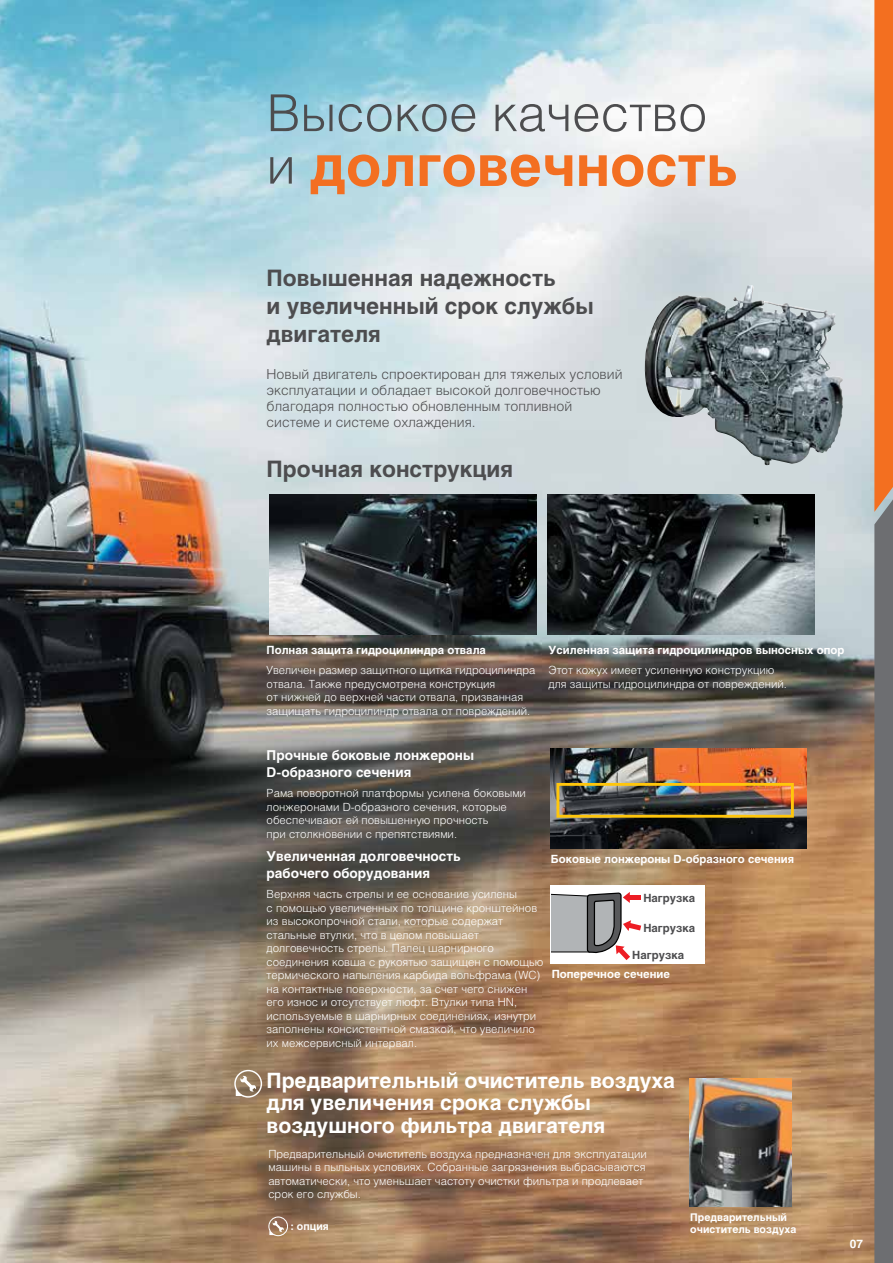
<style>
.page{position:relative;width:893px;height:1263px;background:#fff}
.page>*{position:absolute;margin:0;border:0;box-sizing:border-box;transform-origin:0 0}
.t1{font:700 57px "Helios C";color:#f36f21}
.t2{font:51px "Helios Light C";color:#4d4d4f}
.t3{font:700 22.5px/27.6px "Helios C";color:#4d4d4f}
.t4{font:700 21px/22.5px "Helios C";color:#fff}
.t5{font:13.8px/15.9px "Helios Light C";color:#4d4d4f}
.t6{font:700 13.5px/16.5px "Helios C";color:#fff}
.t7{font:700 11.7px "Helios C";color:#fff}
.t8{font:11.25px/13.5px "Helios Light C";color:#fff}
.t9{font:700 11.25px "Helios C";color:#fff}
.t10{font:700 11.25px "Helios C";color:#4d4d4f}
.t11{font:700 10.5px/12px "Helios C";color:#fff}
.s1{font-family:"Helios Light C";font-weight:400;font-size:51px;color:#4d4d4f}
</style>
<div class="page">
<img style="left:0;top:0;width:874px;height:1263px">
<svg style="left:874px;top:0;width:19px;height:1263px;background:#a37053"></svg>
<img style="left:642px;top:295px;width:201px;height:170px">
<div style="left:551px;top:885px;width:154px;height:78px;background:#fff"></div>
<svg style="left:551px;top:892px;width:90px;height:68px"></svg>
<img style="left:548px;top:494px;width:266px;height:141px">
<svg style="left:234px;top:1070px;width:28px;height:28px"></svg>
<svg style="left:268px;top:1216px;width:20px;height:20px"></svg>
<img style="left:270px;top:494px;width:267px;height:141px">
<img style="left:551px;top:748px;width:256px;height:100px">
<div style="left:556px;top:783px;width:238px;height:35px;border:3px solid #ffc60b"></div>
<img style="left:689px;top:1078px;width:103px;height:128px">
<h2 class="t2" style="left:267px;top:82px;width:442px">Высокое качество</h2>
<h1 class="t1" style="left:267px;top:133px;width:473px"><span class="s1">и</span> долговечность</h1>
<h3 class="t3" style="left:267px;top:265px;width:329px">Повышенная надежность<br>и увеличенный срок службы двигателя</h3>
<p class="t5" style="left:267px;top:366px;width:357px">Новый двигатель спроектирован для тяжелых условий эксплуатации и обладает высокой долговечностью благодаря полностью обновленным топливной системе и системе охлаждения.</p>
<h3 class="t3" style="left:267px;top:455px;width:248px">Прочная конструкция</h3>
<p class="t9" style="left:267px;top:643px;width:221px">Полная защита гидроцилиндра отвала</p>
<p class="t9" style="left:549px;top:643px;width:297px">Усиленная защита гидроцилиндров выносных опор</p>
<p class="t8" style="left:267px;top:663px;width:270px">Увеличен размер защитного щитка гидроцилиндра отвала. Также предусмотрена конструкция<br>от нижней до верхней части отвала, призванная защищать гидроцилиндр отвала от повреждений.</p>
<p class="t8" style="left:549px;top:663px;width:240px">Этот кожух имеет усиленную конструкцию для защиты гидроцилиндра от повреждений.</p>
<p class="t6" style="left:267px;top:747px;width:209px">Прочные боковые лонжероны<br>D-образного сечения</p>
<p class="t8" style="left:267px;top:786px;width:261px">Рама поворотной платформы усилена боковыми лонжеронами D-образного сечения, которые обеспечивают ей повышенную прочность<br>при столкновении с препятствиями.</p>
<p class="t6" style="left:267px;top:848px;width:196px">Увеличенная долговечность рабочего оборудования</p>
<p class="t8" style="left:267px;top:887px;width:278px">Верхняя часть стрелы и ее основание усилены<br>с помощью увеличенных по толщине кронштейнов из высокопрочной стали, которые содержат стальные втулки, что в целом повышает долговечность стрелы. Палец шарнирного соединения ковша с рукоятью защищен с помощью термического напыления карбида вольфрама (WC) на контактные поверхности, за счет чего снижен его износ и отсутствует люфт. Втулки типа HN, используемые в шарнирных соединениях, изнутри заполнены консистентной смазкой, что увеличило их межсервисный интервал.</p>
<p class="t9" style="left:551px;top:852px;width:245px">Боковые лонжероны D-образного сечения</p>
<p class="t10" style="left:643px;top:891px;width:53px">Нагрузка</p>
<p class="t10" style="left:643px;top:921px;width:53px">Нагрузка</p>
<p class="t10" style="left:632px;top:949px;width:53px">Нагрузка</p>
<p class="t9" style="left:552px;top:967px;width:120px">Поперечное сечение</p>
<h3 class="t4" style="left:267px;top:1069px;width:410px">Предварительный очиститель воздуха для увеличения срока службы воздушного фильтра двигателя</h3>
<p class="t8" style="left:268px;top:1147px;width:380px">Предварительный очиститель воздуха предназначен для эксплуатации машины в пыльных условиях. Собранные загрязнения выбрасываются автоматически, что уменьшает частоту очистки фильтра и продлевает срок его службы.</p>
<p class="t11" style="left:290px;top:1220px;width:40px">: опция</p>
<p class="t11" style="left:690px;top:1211px;width:108px">Предварительный очиститель воздуха</p>
<p class="t7" style="left:850px;top:1236px;width:15px">07</p>
</div>
